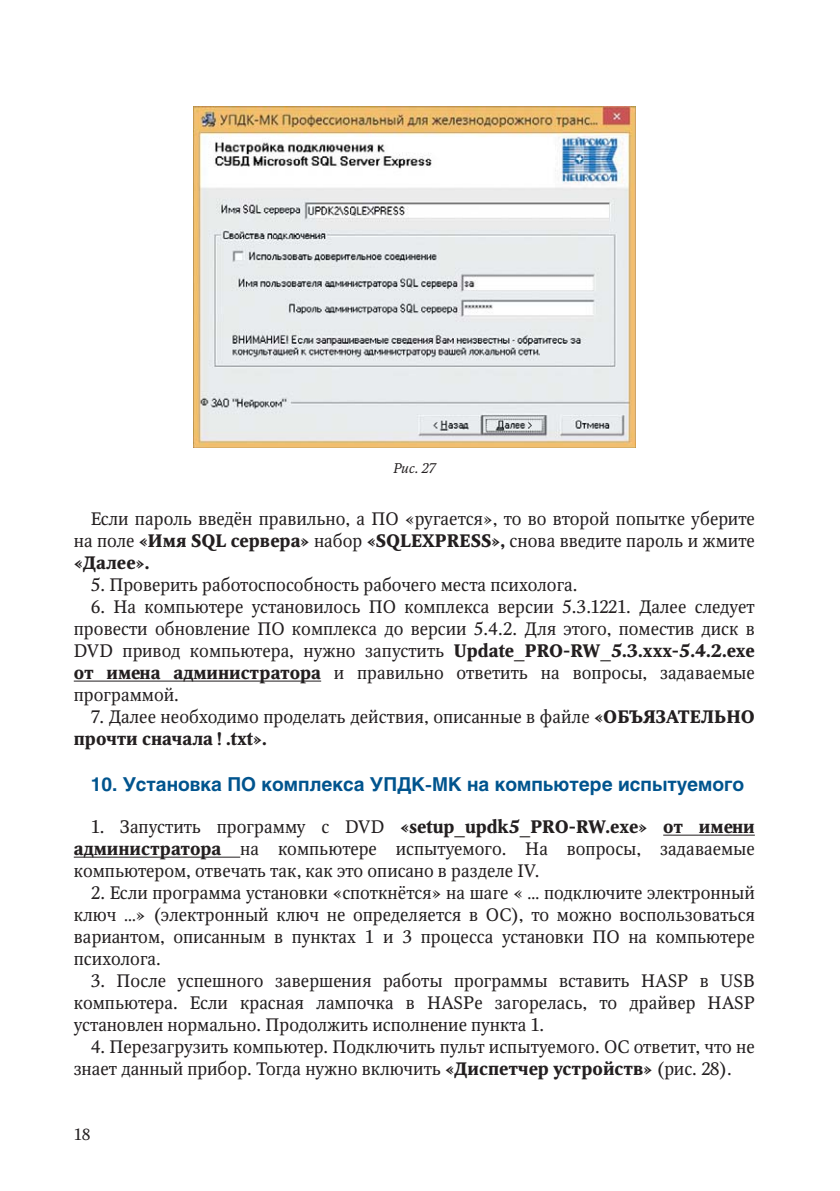
<style>
.page{position:relative;width:840px;height:1191px;background:#fff}
.page>*{position:absolute;margin:0;border:0;box-sizing:border-box;transform-origin:0 0}
.t1{font:700 19px "Helios C";color:#00548e}
.t2{font:18px/22px "Octava C";color:#231f20;text-align:justify}
.t3{font:16px "Octava C";color:#231f20}
.t4{font:italic 14px "Octava C";color:#231f20}
.s1{font-weight:700}
</style>
<div class="page">
<hr style="left:74px;top:680px;width:247px;height:1px;background:#231f20">
<hr style="left:662px;top:834px;width:92px;height:1px;background:#231f20">
<hr style="left:74px;top:856px;width:166px;height:1px;background:#231f20">
<img style="left:193px;top:107px;width:441px;height:340px">
<p class="t4" style="left:393px;top:461px;width:44px">Рис. 27</p>
<p class="t2" style="left:74px;top:510px;width:682px;text-indent:17px">Если пароль введён правильно, а ПО «ругается», то во второй попытке уберите на поле <span class="s1">«Имя SQL сервера»</span> набор <span class="s1">«SQLEXPRESS»,</span> снова введите пароль и жмите <span class="s1">«Далее».</span></p>
<p class="t2" style="left:91px;top:576px;width:488px">5. Проверить работоспособность рабочего места психолога.</p>
<p class="t2" style="left:74px;top:598px;width:682px;text-indent:17px">6. На компьютере установилось ПО комплекса версии 5.3.1221. Далее следует провести обновление ПО комплекса до версии 5.4.2. Для этого, поместив диск в DVD привод компьютера, нужно запустить <span class="s1">Update_PRO-RW_5.3.xxx-5.4.2.exe от имена администратора</span> и правильно ответить на вопросы, задаваемые программой.</p>
<p class="t2" style="left:74px;top:708px;width:682px;text-indent:17px">7. Далее необходимо проделать действия, описанные в файле <span class="s1">«ОБЪЯЗАТЕЛЬНО прочти сначала ! .txt».</span></p>
<p class="t1" style="left:91px;top:777px;width:654px">10. Установка ПО комплекса УПДК-МК на компьютере испытуемого</p>
<p class="t2" style="left:74px;top:818px;width:682px;text-indent:17px">1. Запустить программу с DVD <span class="s1">«setup_updk5_PRO-RW.exe» от имени администратора</span> на компьютере испытуемого. На вопросы, задаваемые компьютером, отвечать так, как это описано в разделе IV.</p>
<p class="t2" style="left:74px;top:884px;width:682px;text-indent:17px">2. Если программа установки «споткнётся» на шаге « … подключите электронный ключ …» (электронный ключ не определяется в ОС), то можно воспользоваться вариантом, описанным в пунктах 1 и 3 процесса установки ПО на компьютере психолога.</p>
<p class="t2" style="left:74px;top:972px;width:682px;text-indent:17px">3. После успешного завершения работы программы вставить HASP в USB компьютера. Если красная лампочка в HASPе загорелась, то драйвер HASP установлен нормально. Продолжить исполнение пункта 1.</p>
<p class="t2" style="left:74px;top:1038px;width:682px;text-indent:17px">4. Перезагрузить компьютер. Подключить пульт испытуемого. ОС ответит, что не знает данный прибор. Тогда нужно включить <span class="s1">«Диспетчер устройств»</span> (рис. 28).</p>
<p class="t3" style="left:74px;top:1128px;width:18px">18</p>
</div>
